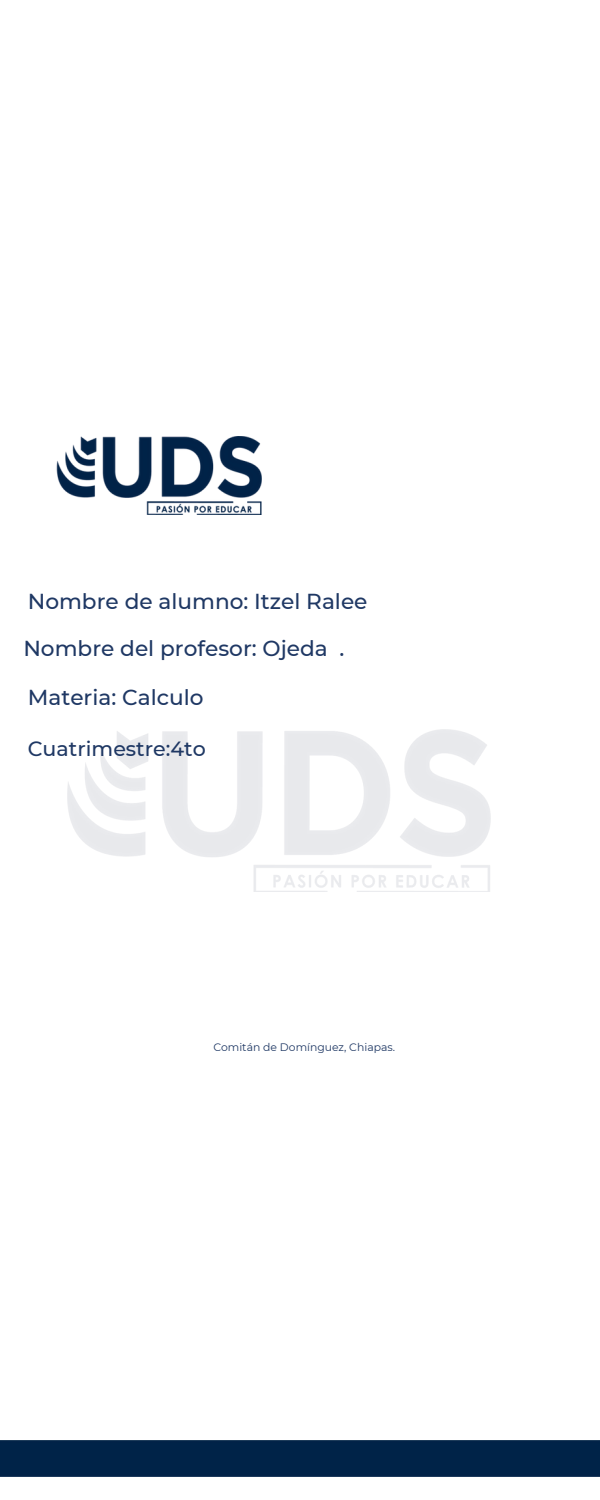
<style>
.page{position:relative;width:600px;height:1500px;background:#fff}
.page>*{position:absolute;margin:0;border:0;box-sizing:border-box;transform-origin:0 0}
.t1{font:500 21.6px "Montserrat";color:#1f3864}
.t2{font:500 20.6px "Montserrat";color:#1f3864}
.t3{font:10.8px "Montserrat";color:#1f3864}
</style>
<div class="page">
<img style="left:67px;top:730px;width:424px;height:162px">
<div style="left:0;top:1440px;width:600px;height:36px;background:#002348"></div>
<img style="left:56px;top:437px;width:206px;height:77px">
<p class="t1" style="left:28px;top:588px;width:341px">Nombre de alumno: Itzel Ralee</p>
<p class="t1" style="left:23px;top:635px;width:323px">Nombre del profesor: Ojeda .</p>
<p class="t1" style="left:28px;top:684px;width:177px">Materia: Calculo</p>
<p class="t2" style="left:28px;top:736px;width:180px">Cuatrimestre:4to</p>
<p class="t3" style="left:213px;top:1040px;width:183px">Comitán de Domínguez, Chiapas.</p>
</div>
